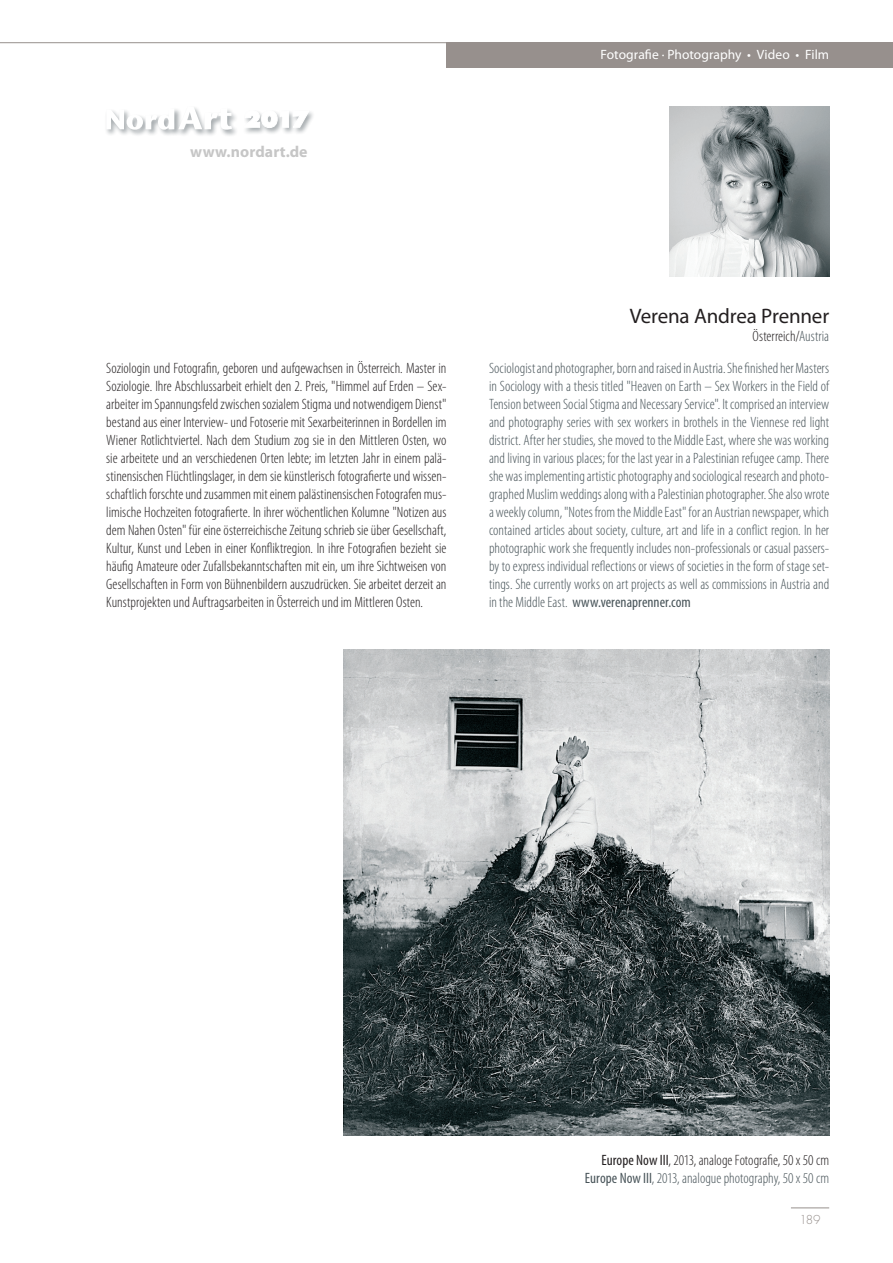
<style>
.page{position:relative;width:893px;height:1263px;background:#fff}
.page>*{position:absolute;margin:0;border:0;box-sizing:border-box;transform-origin:0 0}
.t1{font:21px "Myriad Pro";letter-spacing:-.01em;color:#231f20}
.t2{font:700 15.9px "Myriad Pro";letter-spacing:.005em;color:#c6c6c6}
.t3{font:300 condensed 15px/18px "Myriad Pro";color:#485459;text-align:right}
.t4{font:300 condensed 15px/18px "Myriad Pro";color:#231f20;text-align:justify}
.t5{font:13.5px "Myriad Pro";letter-spacing:.005em;color:#fff}
.t6{font:300 12px "Futura Std";color:#97908d}
.s1{color:#485459}
.s2{font-weight:400}
.s3{font-weight:400;color:#231f20}
.s4{color:#231f20}
</style>
<div class="page">
<div style="left:446px;top:43px;width:447px;height:25px;background:#97908d"></div>
<hr style="left:0;top:42px;width:446px;height:1px;background:#97908d">
<hr style="left:791px;top:1207px;width:38px;height:1px;background:#97908d">
<div style="left:105px;top:107px;width:77px;height:30px;background:#0b1a22;opacity:.75"></div>
<div style="left:177px;top:105px;width:62px;height:32px;background:#0b1a22;opacity:.75"></div>
<svg style="left:106px;top:106px;width:126px;height:24px"></svg>
<div style="left:242px;top:109px;width:74px;height:26px;background:#0b1a22;opacity:.75"></div>
<svg style="left:243px;top:111px;width:66px;height:17px"></svg>
<img style="left:670px;top:106px;width:159px;height:170px">
<img style="left:343px;top:650px;width:486px;height:486px">
<p class="t2" style="left:190px;top:142px;width:119px">www.nordart.de</p>
<p class="t5" style="left:600px;top:46px;width:230px">Fotografie · Photography • Video • Film</p>
<h1 class="t1" style="left:630px;top:303px;width:201px">Verena Andrea Prenner</h1>
<p class="t4" style="left:753px;top:327px;width:78px">Österreich/<span class="s1">Austria</span></p>
<p class="t4" style="left:106px;top:359px;width:342px">Soziologin und Fotografin, geboren und aufgewachsen in Österreich. Master in Soziologie. Ihre Abschlussarbeit erhielt den 2. Preis, "Himmel auf Erden – Sex&shy;arbeiter im Spannungsfeld zwischen sozialem Stigma und notwendigem Dienst" bestand aus einer Interview- und Fotoserie mit Sexarbeiterinnen in Bordellen im Wiener Rotlichtviertel. Nach dem Studium zog sie in den Mittleren Osten, wo sie arbeitete und an verschiedenen Orten lebte; im letzten Jahr in einem palä&shy;stinensischen Flüchtlingslager, in dem sie künstlerisch fotografierte und wissen&shy;schaftlich forschte und zusammen mit einem palästinensischen Fotografen mus&shy;limische Hochzeiten fotografierte. In ihrer wöchentlichen Kolumne "Notizen aus dem Nahen Osten" für eine österreichische Zeitung schrieb sie über Gesellschaft, Kultur, Kunst und Leben in einer Konfliktregion. In ihre Fotografien bezieht sie häufig Amateure oder Zufallsbekanntschaften mit ein, um ihre Sichtweisen von Gesellschaften in Form von Bühnenbildern auszudrücken. Sie arbeitet derzeit an Kunstprojekten und Auftragsarbeiten in Österreich und im Mittleren Osten.</p>
<p class="t3" style="left:489px;top:359px;width:342px;text-align:justify">Sociologist and photographer, born and raised in Austria. She finished her Masters in Sociology with a thesis titled "Heaven on Earth – Sex Workers in the Field of Tension between Social Stigma and Necessary Service". It comprised an interview and photography series with sex workers in brothels in the Viennese red light district. After her studies, she moved to the Middle East, where she was working and living in various places; for the last year in a Palestinian refugee camp. There she was implementing artistic photography and sociological research and photo&shy;graphed Muslim weddings along with a Palestinian photographer. She also wrote a weekly column, "Notes from the Middle East" for an Austrian newspaper, which contained articles about society, culture, art and life in a conflict region. In her photographic work she frequently includes non-professionals or casual passers&shy;by to express individual reflections or views of societies in the form of stage set&shy;tings. She currently works on art projects as well as commissions in Austria and in the Middle East. <span class="s2">www.verenaprenner.com</span></p>
<p class="t3" style="left:585px;top:1151px;width:246px"><span class="s3">Europe Now III</span><span class="s4">, 2013, analoge Fotografie, 50 x 50 cm<br></span><span class="s2">Europe Now III</span>, 2013, analogue photography, 50 x 50 cm</p>
<p class="t6" style="left:800px;top:1213px;width:22px">189</p>
</div>
